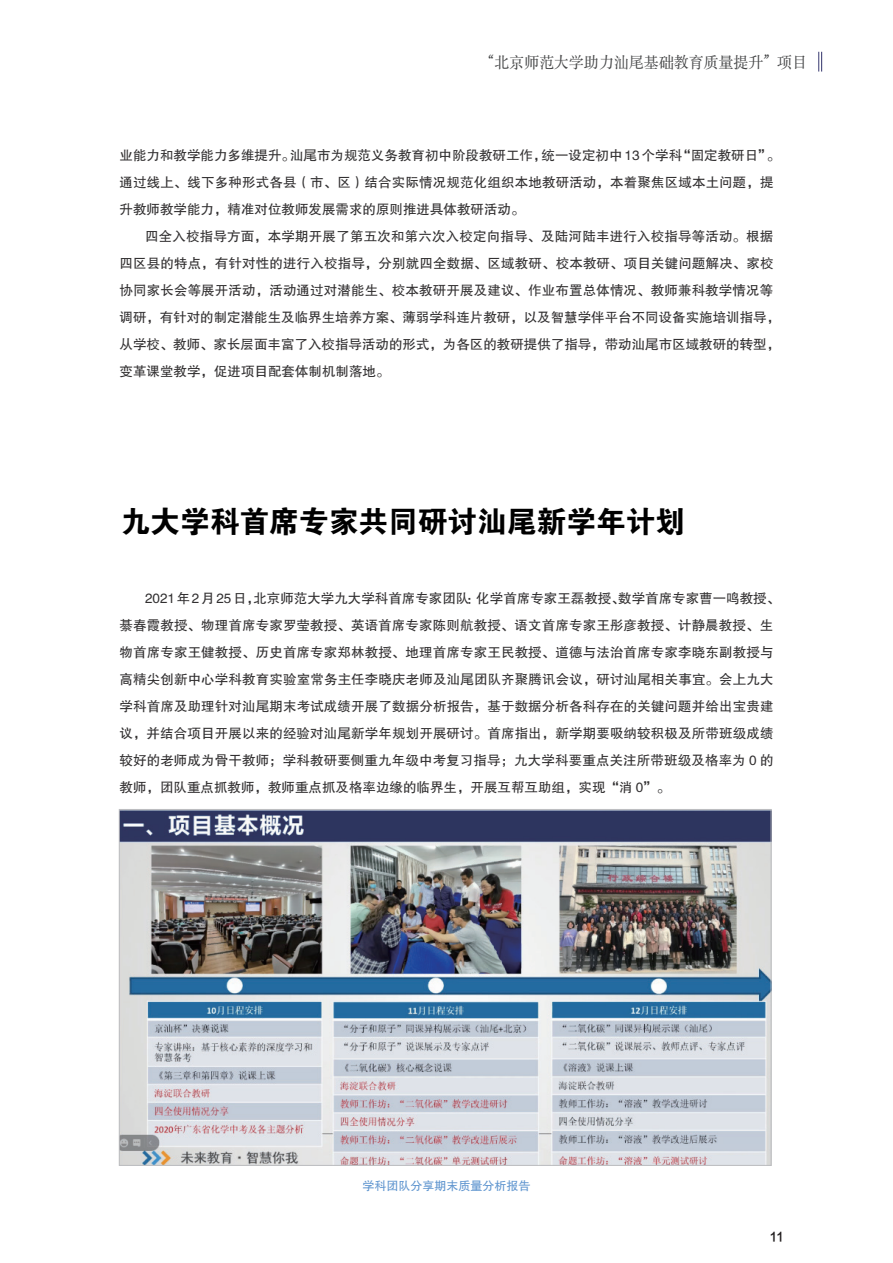
<style>
.page{position:relative;width:893px;height:1263px;background:#fff}
.page>*{position:absolute;margin:0;border:0;box-sizing:border-box;transform-origin:0 0}
.t1{font:30px "FZDHTJW GB1 0";color:#000}
.t2{font:15.75px "ST Songti SC Regular";color:#444546;scale:.95 1}
.t3{font:13.5px/27px "FZHTJW GB1 0";letter-spacing:.01em;color:#312f30}
.t4{font:12px "FZHTJW GB1 0";color:#5f95cf}
.t5{font:12px "FZLTZHK GBK1 0";color:#231f20;scale:.95 1}
</style>
<div class="page">
<svg style="left:818px;top:52px;width:4px;height:20px"></svg>
<img style="left:121px;top:811px;width:648px;height:352px">
<p class="t2" style="left:488px;top:52px;width:337px">“北京师范大学助力汕尾基础教育质量提升” 项目</p>
<p class="t3" style="left:119px;top:142px;width:662px">业能力和教学能力多维提升。汕尾市为规范义务教育初中阶段教研工作，统一设定初中 13 个学科“固定教研日”。通过线上、线下多种形式各县（市、区）结合实际情况规范化组织本地教研活动，本着聚焦区域本土问题，提升教师教学能力，精准对位教师发展需求的原则推进具体教研活动。</p>
<p class="t3" style="left:119px;top:223px;width:662px;text-indent:26px">四全入校指导方面，本学期开展了第五次和第六次入校定向指导、及陆河陆丰进行入校指导等活动。根据四区县的特点，有针对性的进行入校指导，分别就四全数据、区域教研、校本教研、项目关键问题解决、家校协同家长会等展开活动，活动通过对潜能生、校本教研开展及建议、作业布置总体情况、教师兼科教学情况等调研，有针对的制定潜能生及临界生培养方案、薄弱学科连片教研，以及智慧学伴平台不同设备实施培训指导，从学校、教师、家长层面丰富了入校指导活动的形式，为各区的教研提供了指导，带动汕尾市区域教研的转型，变革课堂教学，促进项目配套体制机制落地。</p>
<h1 class="t1" style="left:121px;top:505px;width:566px">九大学科首席专家共同研讨汕尾新学年计划</h1>
<p class="t3" style="left:119px;top:584px;width:662px;text-indent:26px">2021年2月25日，北京师范大学九大学科首席专家团队：化学首席专家王磊教授、数学首席专家曹一鸣教授、綦春霞教授、物理首席专家罗莹教授、英语首席专家陈则航教授、语文首席专家王彤彦教授、计静晨教授、生物首席专家王健教授、历史首席专家郑林教授、地理首席专家王民教授、道德与法治首席专家李晓东副教授与高精尖创新中心学科教育实验室常务主任李晓庆老师及汕尾团队齐聚腾讯会议，研讨汕尾相关事宜。会上九大学科首席及助理针对汕尾期末考试成绩开展了数据分析报告，基于数据分析各科存在的关键问题并给出宝贵建议，并结合项目开展以来的经验对汕尾新学年规划开展研讨。首席指出，新学期要吸纳较积极及所带班级成绩较好的老师成为骨干教师；学科教研要侧重九年级中考复习指导；九大学科要重点关注所带班级及格率为 0 的教师，团队重点抓教师，教师重点抓及格率边缘的临界生，开展互帮互助组，实现“消 0”。</p>
<p class="t4" style="left:363px;top:1179px;width:170px">学科团队分享期末质量分析报告</p>
<p class="t5" style="left:770px;top:1230px;width:16px">11</p>
</div>
